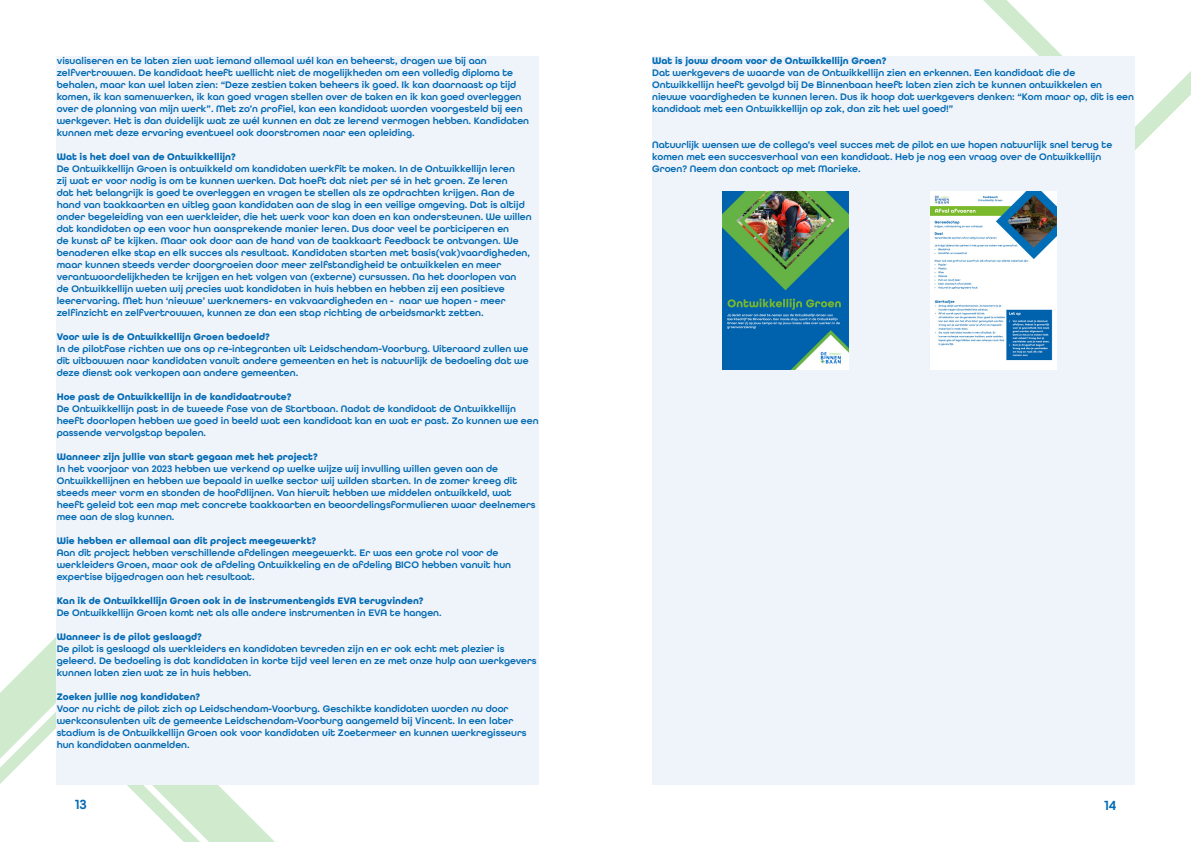
<style>
.page{position:relative;width:1191px;height:842px;background:#fff}
.page>*{position:absolute;margin:0;border:0;box-sizing:border-box;transform-origin:0 0}
.t1{font:600 14px "All Round Gothic";color:#006ab3}
.t2{font:600 10px/12px "All Round Gothic";color:#006ab3}
.t3{font:700 10px "All Round Gothic";color:#006ab3}
</style>
<div class="page">
<svg style="left:0;top:630px;width:275px;height:212px"></svg>
<svg style="left:926px;top:0;width:265px;height:151px"></svg>
<div style="left:57px;top:57px;width:482px;height:728px;background:#eff3fa"></div>
<div style="left:652px;top:57px;width:482px;height:728px;background:#eff3fa"></div>
<img style="left:930px;top:191px;width:126px;height:178px">
<img style="left:722px;top:191px;width:126px;height:178px">
<p class="t2" style="left:57px;top:55px;width:474px">visualiseren en te laten zien wat iemand allemaal wél kan en beheerst, dragen we bij aan zelfvertrouwen. De kandidaat heeft wellicht niet de mogelijkheden om een volledig diploma te behalen, maar kan wel laten zien: “Deze zestien taken beheers ik goed. Ik kan daarnaast op tijd komen, ik kan samenwerken, ik kan goed vragen stellen over de taken en ik kan goed overleggen over de planning van mijn werk”. Met zo’n profiel, kan een kandidaat worden voorgesteld bij een werkgever. Het is dan duidelijk wat ze wél kunnen en dat ze lerend vermogen hebben. Kandidaten kunnen met deze ervaring eventueel ook doorstromen naar een opleiding.</p>
<p class="t3" style="left:57px;top:151px;width:181px">Wat is het doel van de Ontwikkellijn?</p>
<p class="t2" style="left:57px;top:163px;width:476px">De Ontwikkellijn Groen is ontwikkeld om kandidaten werkfit te maken. In de Ontwikkellijn leren<br>zij wat er voor nodig is om te kunnen werken. Dat hoeft dat niet per sé in het groen. Ze leren<br>dat het belangrijk is goed te overleggen en vragen te stellen als ze opdrachten krijgen. Aan de hand van taakkaarten en uitleg gaan kandidaten aan de slag in een veilige omgeving. Dat is altijd onder begeleiding van een werkleider, die het werk voor kan doen en kan ondersteunen. We willen dat kandidaten op een voor hun aansprekende manier leren. Dus door veel te participeren en<br>de kunst af te kijken. Maar ook door aan de hand van de taakkaart feedback te ontvangen. We benaderen elke stap en elk succes als resultaat. Kandidaten starten met basis(vak)vaardigheden, maar kunnen steeds verder doorgroeien door meer zelfstandigheid te ontwikkelen en meer verantwoordelijkheden te krijgen en het volgen van (externe) cursussen. Na het doorlopen van<br>de Ontwikkellijn weten wij precies wat kandidaten in huis hebben en hebben zij een positieve leerervaring. Met hun ‘nieuwe’ werknemers- en vakvaardigheden en - naar we hopen - meer zelfinzicht en zelfvertrouwen, kunnen ze dan een stap richting de arbeidsmarkt zetten.</p>
<p class="t3" style="left:57px;top:331px;width:215px">Voor wie is de Ontwikkellijn Groen bedoeld?</p>
<p class="t2" style="left:57px;top:343px;width:473px;text-align:justify">In de pilotfase richten we ons op re-integranten uit Leidschendam-Voorburg. Uiteraard zullen we dit uitbouwen naar kandidaten vanuit andere gemeenten en het is natuurlijk de bedoeling dat we deze dienst ook verkopen aan andere gemeenten.</p>
<p class="t3" style="left:57px;top:391px;width:236px">Hoe past de Ontwikkellijn in de kandidaatroute?</p>
<p class="t2" style="left:57px;top:403px;width:483px">De Ontwikkellijn past in de tweede fase van de Startbaan. Nadat de kandidaat de Ontwikkellijn heeft doorlopen hebben we goed in beeld wat een kandidaat kan en wat er past. Zo kunnen we een passende vervolgstap bepalen.</p>
<p class="t3" style="left:57px;top:451px;width:263px">Wanneer zijn jullie van start gegaan met het project?</p>
<p class="t2" style="left:57px;top:463px;width:480px">In het voorjaar van 2023 hebben we verkend op welke wijze wij invulling willen geven aan de Ontwikkellijnen en hebben we bepaald in welke sector wij wilden starten. In de zomer kreeg dit steeds meer vorm en stonden de hoofdlijnen. Van hieruit hebben we middelen ontwikkeld, wat heeft geleid tot een map met concrete taakkaarten en beoordelingsformulieren waar deelnemers mee aan de slag kunnen.</p>
<p class="t3" style="left:57px;top:535px;width:261px">Wie hebben er allemaal aan dit project meegewerkt?</p>
<p class="t2" style="left:57px;top:547px;width:456px">Aan dit project hebben verschillende afdelingen meegewerkt. Er was een grote rol voor de werkleiders Groen, maar ook de afdeling Ontwikkeling en de afdeling BICO hebben vanuit hun expertise bijgedragen aan het resultaat.</p>
<p class="t3" style="left:57px;top:595px;width:368px">Kan ik de Ontwikkellijn Groen ook in de instrumentengids EVA terugvinden?</p>
<p class="t2" style="left:57px;top:607px;width:386px">De Ontwikkellijn Groen komt net als alle andere instrumenten in EVA te hangen.</p>
<p class="t3" style="left:57px;top:631px;width:147px">Wanneer is de pilot geslaagd?</p>
<p class="t2" style="left:57px;top:643px;width:481px">De pilot is geslaagd als werkleiders en kandidaten tevreden zijn en er ook echt met plezier is geleerd. De bedoeling is dat kandidaten in korte tijd veel leren en ze met onze hulp aan werkgevers kunnen laten zien wat ze in huis hebben.</p>
<p class="t3" style="left:57px;top:691px;width:145px">Zoeken jullie nog kandidaten?</p>
<p class="t2" style="left:57px;top:703px;width:471px">Voor nu richt de pilot zich op Leidschendam-Voorburg. Geschikte kandidaten worden nu door werkconsulenten uit de gemeente Leidschendam-Voorburg aangemeld bij Vincent. In een later stadium is de Ontwikkellijn Groen ook voor kandidaten uit Zoetermeer en kunnen werkregisseurs hun kandidaten aanmelden.</p>
<p class="t3" style="left:652px;top:55px;width:236px">Wat is jouw droom voor de Ontwikkellijn Groen?</p>
<p class="t2" style="left:652px;top:67px;width:483px">Dat werkgevers de waarde van de Ontwikkellijn zien en erkennen. Een kandidaat die de Ontwikkellijn heeft gevolgd bij De Binnenbaan heeft laten zien zich te kunnen ontwikkelen en nieuwe vaardigheden te kunnen leren. Dus ik hoop dat werkgevers denken: “Kom maar op, dit is een kandidaat met een Ontwikkellijn op zak, dan zit het wel goed!”</p>
<p class="t2" style="left:652px;top:139px;width:461px">Natuurlijk wensen we de collega’s veel succes met de pilot en we hopen natuurlijk snel terug te komen met een succesverhaal van een kandidaat. Heb je nog een vraag over de Ontwikkellijn<br>Groen? Neem dan contact op met Marieke.</p>
<h1 class="t1" style="left:75px;top:795px;width:13px">13</h1>
<h1 class="t1" style="left:1104px;top:797px;width:14px">14</h1>
</div>
